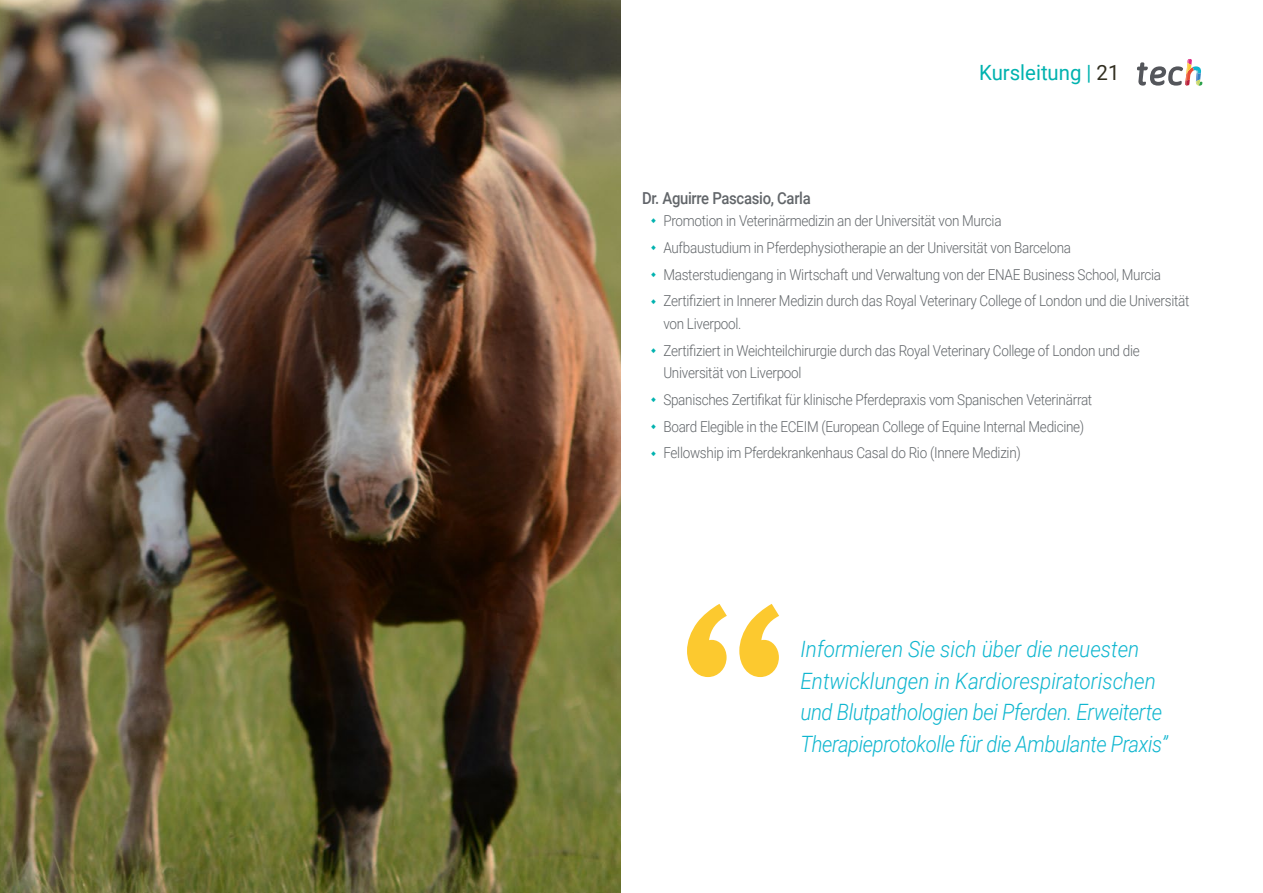
<style>
.page{position:relative;width:1263px;height:893px;background:#fff}
.page>*{position:absolute;margin:0;border:0;box-sizing:border-box;transform-origin:0 0}
.t1{font:italic 300 22.5px/31.5px "Roboto";letter-spacing:-.02em;color:#0fb6cf;scale:.92 1}
.t2{font:21px "Roboto";color:#00b2af}
.t3{font:500 16.5px "Roboto";letter-spacing:-.02em;color:#62666a;scale:.9 1}
.t4{font:300 15px/26.7px "Roboto";letter-spacing:-.02em;color:#62666a;scale:.9 1}
.s1{color:#312e20}
.s2{color:#61646a}
</style>
<div class="page">
<svg style="left:1137px;top:59px;width:65px;height:27px"></svg>
<svg style="left:687px;top:604px;width:92px;height:73px"></svg>
<img style="left:0;top:0;width:621px;height:893px">
<h2 class="t2" style="left:979px;top:57px;width:142px">Kursleitung | <span class="s1">21</span></h2>
<p class="t3" style="left:642px;top:186px;width:189px"><span class="s2">D</span>r. Aguirre Pascasio, Carla</p>
<p class="t4" style="left:663px;top:207px;width:586px">Promotion in Veterinärmedizin an der Universität von Murcia<br>Aufbaustudium in Pferdephysiotherapie an der Universität von Barcelona<br>Masterstudiengang in Wirtschaft und Verwaltung von der ENAE Business School, Murcia Zertifiziert in Innerer Medizin durch das Royal Veterinary College of London und die Universität</p>
<p class="t4" style="left:663px;top:310px;width:531px">von Liverpool.<br>Zertifiziert in Weichteilchirurgie durch das Royal Veterinary College of London und die</p>
<p class="t4" style="left:663px;top:359px;width:478px">Universität von Liverpool<br>Spanisches Zertifikat für klinische Pferdepraxis vom Spanischen Veterinärrat Board Elegible in the ECEIM (European College of Equine Internal Medicine)<br>Fellowship im Pferdekrankenhaus Casal do Rio (Innere Medizin)</p>
<h1 class="t1" style="left:800px;top:633px;width:401px">Informieren Sie sich über die neuesten Entwicklungen in Kardiorespiratorischen und Blutpathologien bei Pferden. Erweiterte Therapieprotokolle für die Ambulante Praxis”</h1>
</div>
